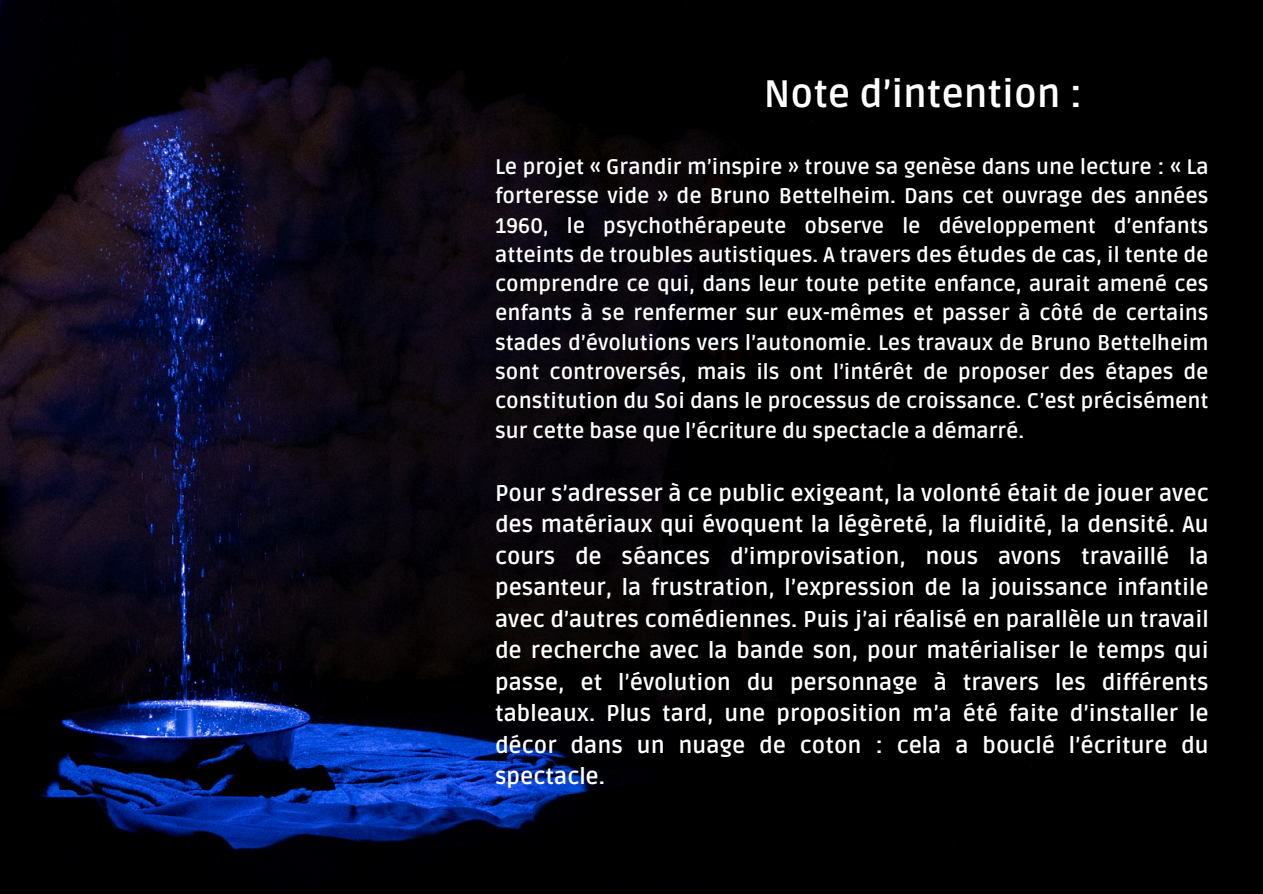
<style>
.page{position:relative;width:1263px;height:894px;background:#fff}
.page>*{position:absolute;margin:0;border:0;box-sizing:border-box;transform-origin:0 0}
.t1{font:700 38.1px "Ruda";color:#fff}
.t2{font:700 22.5px/31.5px "Ruda";color:#fff;text-align:justify}
.t3{font:700 21px/29.2px "Ruda";color:#fff;text-align:justify}
</style>
<div class="page">
<img style="left:0;top:0;width:1263px;height:893px">
<h1 class="t1" style="left:764px;top:71px;width:320px">Note d’intention :</h1>
<p class="t3" style="left:495px;top:153px;width:715px">Le projet « Grandir m’inspire » trouve sa genèse dans une lecture : « La forteresse vide » de Bruno Bettelheim. Dans cet ouvrage des années 1960, le psychothérapeute observe le développement d’enfants atteints de troubles autistiques. A travers des études de cas, il tente de comprendre ce qui, dans leur toute petite enfance, aurait amené ces enfants à se renfermer sur eux-mêmes et passer à côté de certains stades d’évolutions vers l’autonomie. Les travaux de Bruno Bettelheim sont controversés, mais ils ont l’intérêt de proposer des étapes de constitution du Soi dans le processus de croissance. C’est précisément sur cette base que l’écriture du spectacle a démarré.</p>
<p class="t2" style="left:495px;top:477px;width:715px">Pour s’adresser à ce public exigeant, la volonté était de jouer avec des matériaux qui évoquent la légèreté, la fluidité, la densité. Au cours de séances d’improvisation, nous avons travaillé la pesanteur, la frustration, l’expression de la jouissance infantile avec d’autres comédiennes. Puis j’ai réalisé en parallèle un travail de recherche avec la bande son, pour matérialiser le temps qui passe, et l’évolution du personnage à travers les différents tableaux. Plus tard, une proposition m’a été faite d’installer le décor dans un nuage de coton : cela a bouclé l’écriture du spectacle.</p>
</div>
